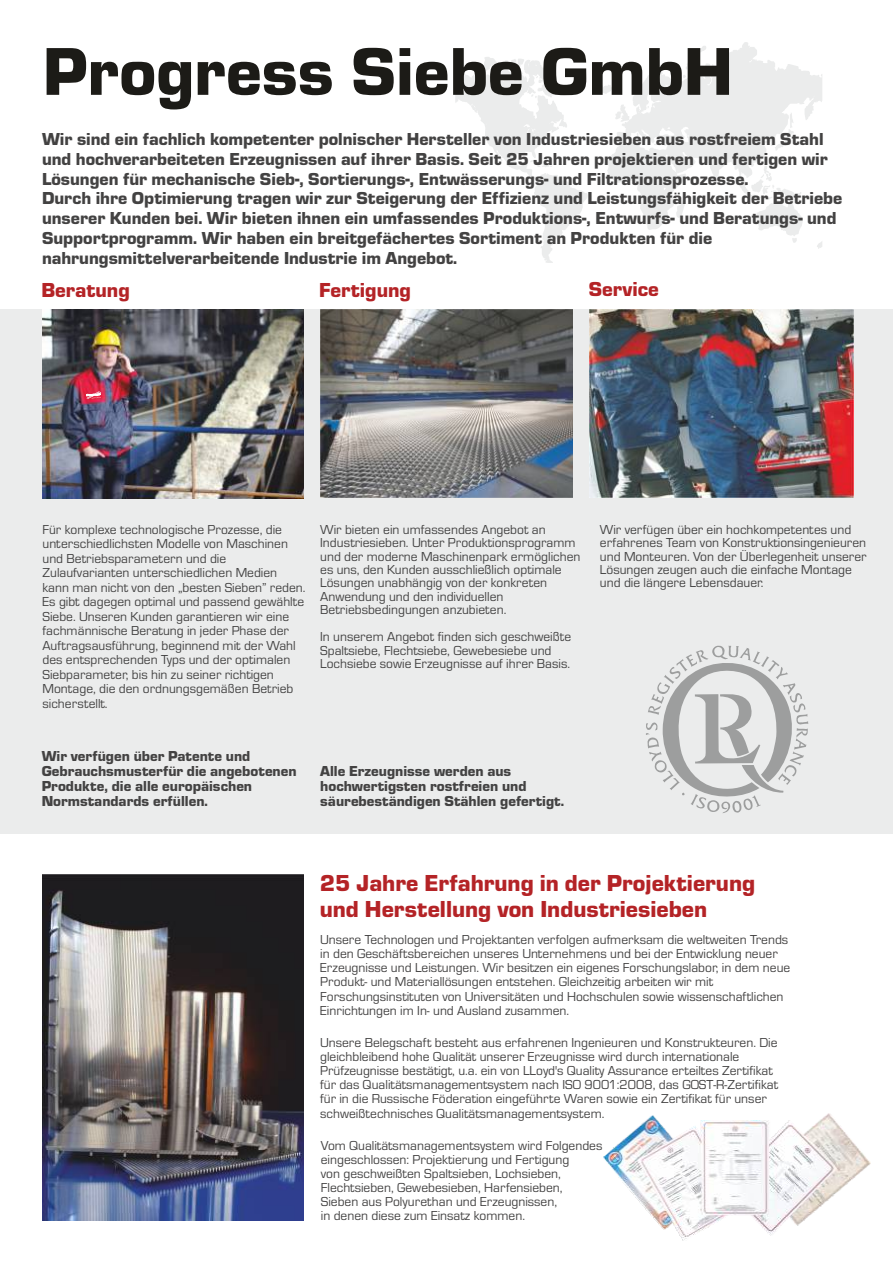
<style>
.page{position:relative;width:893px;height:1263px;background:#fff}
.page>*{position:absolute;margin:0;border:0;box-sizing:border-box;transform-origin:0 0}
.t1{font:900 70.05px "Eurostar";color:#1c1b17}
.t2{font:900 24px/26.2px "Eurostar";color:#b42326}
.t3{font:900 21px "Eurostar";color:#b42326}
.t4{font:900 18px/19.6px "Eurostar";color:#434242}
.t5{font:900 15px/15px "Eurostar";color:#434242}
.t6{font:13.5px/14.1px "Eurostar";color:#434242}
</style>
<div class="page">
<svg style="left:455px;top:42px;width:367px;height:221px"></svg>
<div style="left:0;top:310px;width:893px;height:524px;background:#ebecec"></div>
<img style="left:320px;top:310px;width:253px;height:188px">
<img style="left:589px;top:310px;width:264px;height:188px">
<img style="left:604px;top:1114px;width:266px;height:126px">
<svg style="left:646px;top:645px;width:162px;height:168px"></svg>
<img style="left:43px;top:875px;width:261px;height:345px">
<img style="left:43px;top:310px;width:261px;height:188px">
<svg style="left:87px;top:391px;width:14px;height:8px"></svg>
<h1 class="t1" style="left:43px;top:41px;width:691px">Progress Siebe GmbH</h1>
<p class="t4" style="left:42px;top:131px;width:802px">Wir sind ein fachlich kompetenter polnischer Hersteller von Industriesieben aus rostfreiem Stahl und hochverarbeiteten Erzeugnissen auf ihrer Basis. Seit 25 Jahren projektieren und fertigen wir Lösungen für mechanische Sieb-, Sortierungs-, Entwässerungs- und Filtrationsprozesse.<br>Durch ihre Optimierung tragen wir zur Steigerung der Effizienz und Leistungsfähigkeit der Betriebe unserer Kunden bei. Wir bieten ihnen ein umfassendes Produktions-, Entwurfs- und Beratungs- und Supportprogramm. Wir haben ein breitgefächertes Sortiment an Produkten für die nahrungsmittelverarbeitende Industrie im Angebot.</p>
<h3 class="t3" style="left:41px;top:281px;width:90px">Beratung</h3>
<h3 class="t3" style="left:319px;top:281px;width:93px">Fertigung</h3>
<h3 class="t3" style="left:589px;top:280px;width:72px">Service</h3>
<p class="t6" style="left:43px;top:523px;width:265px;line-height:14.5px">Für komplexe technologische Prozesse, die unterschiedlichsten Modelle von Maschinen und Betriebsparametern und die Zulaufvarianten unterschiedlichen Medien kann man nicht von den „besten Sieben” reden.<br>Es gibt dagegen optimal und passend gewählte Siebe. Unseren Kunden garantieren wir eine fachmännische Beratung in jeder Phase der Auftragsausführung, beginnend mit der Wahl des entsprechenden Typs und der optimalen Siebparameter, bis hin zu seiner richtigen Montage, die den ordnungsgemäßen Betrieb sicherstellt.</p>
<p class="t6" style="left:320px;top:523px;width:262px;line-height:13.5px">Wir bieten ein umfassendes Angebot an Industriesieben. Unter Produktionsprogramm und der moderne Maschinenpark ermöglichen es uns, den Kunden ausschließlich optimale Lösungen unabhängig von der konkreten Anwendung und den individuellen Betriebsbedingungen anzubieten.</p>
<p class="t6" style="left:320px;top:631px;width:252px;line-height:13.5px">In unserem Angebot finden sich geschweißte<br>Spaltsiebe, Flechtsiebe, Gewebesiebe und<br>Lochsiebe sowie Erzeugnisse auf ihrer Basis.</p>
<p class="t5" style="left:42px;top:749px;width:256px">Wir verfügen über Patente und<br>Gebrauchsmusterfür die angebotenen<br>Produkte, die alle europäischen<br>Normstandards erfüllen.</p>
<p class="t5" style="left:320px;top:764px;width:245px">Alle Erzeugnisse werden aus hochwertigsten rostfreien und säurebeständigen Stählen gefertigt.</p>
<p class="t6" style="left:600px;top:523px;width:268px;line-height:13.5px">Wir verfügen über ein hochkompetentes und erfahrenes Team von Konstruktionsingenieuren und Monteuren. Von der Überlegenheit unserer Lösungen zeugen auch die einfache Montage und die längere Lebensdauer.</p>
<h2 class="t2" style="left:320px;top:871px;width:437px">25 Jahre Erfahrung in der Projektierung und Herstellung von Industriesieben</h2>
<p class="t6" style="left:320px;top:933px;width:472px">Unsere Technologen und Projektanten verfolgen aufmerksam die weltweiten Trends in den Geschäftsbereichen unseres Unternehmens und bei der Entwicklung neuer Erzeugnisse und Leistungen. Wir besitzen ein eigenes Forschungslabor, in dem neue Produkt- und Materiallösungen entstehen. Gleichzeitig arbeiten wir mit Forschungsinstituten von Universitäten und Hochschulen sowie wissenschaftlichen Einrichtungen im In- und Ausland zusammen.</p>
<p class="t6" style="left:320px;top:1036px;width:459px">Unsere Belegschaft besteht aus erfahrenen Ingenieuren und Konstrukteuren. Die gleichbleibend hohe Qualität unserer Erzeugnisse wird durch internationale Prüfzeugnisse bestätigt, u.a. ein von LLoyd's Quality Assurance erteiltes Zertifikat für das Qualitätsmanagementsystem nach ISO 9001:2008, das GOST-R-Zertifikat für in die Russische Föderation eingeführte Waren sowie ein Zertifikat für unser schweißtechnisches Qualitätsmanagementsystem.</p>
<p class="t6" style="left:321px;top:1139px;width:283px">Vom Qualitätsmanagementsystem wird Folgendes eingeschlossen: Projektierung und Fertigung<br>von geschweißten Spaltsieben, Lochsieben, Flechtsieben, Gewebesieben, Harfensieben, Sieben aus Polyurethan und Erzeugnissen,<br>in denen diese zum Einsatz kommen.</p>
</div>
